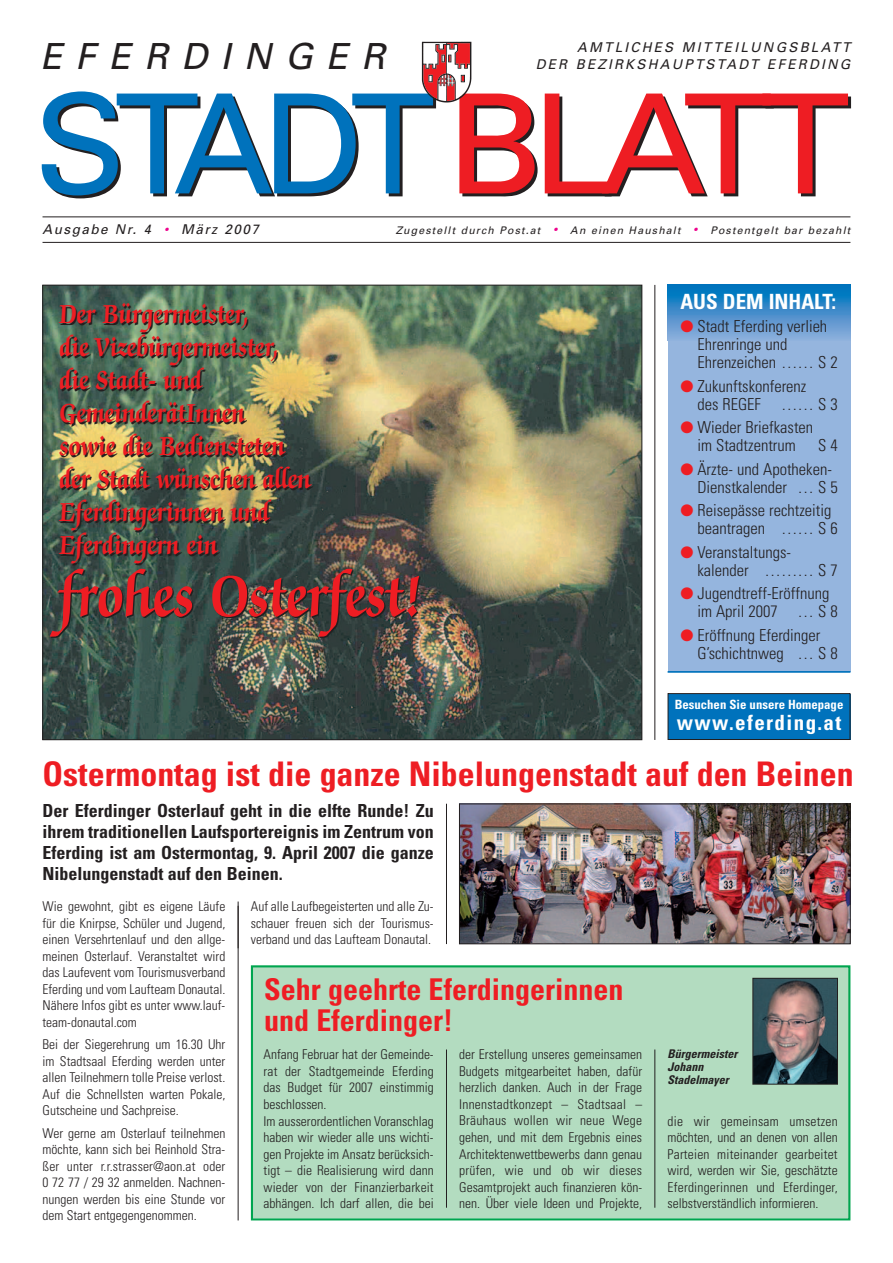
<style>
.page{position:relative;width:893px;height:1263px;background:#fff}
.page>*{position:absolute;margin:0;border:0;box-sizing:border-box;transform-origin:0 0}
.t1{font:138.3px "Univers";letter-spacing:-.085em;color:#0072bc}
.t2{font:700 66px "Zapf Chancery";color:#ee1d23;scale:.8 1}
.t3{font:italic 36px "Univers";letter-spacing:.365em;color:#231f20}
.t4{font:700 condensed 33.9px "Univers";color:#ee1d23}
.t5{font:700 30px/33px "Zapf Chancery";color:#ee1d23;scale:.8 1}
.t6{font:700 condensed 30px/31.5px "Univers";color:#ee1d23}
.t7{font:700 condensed 21px "Univers";letter-spacing:.065em;color:#fff}
.t8{font:700 condensed 21px "Univers";color:#fff}
.t9{font:700 condensed 18px/21px "Univers";color:#231f20;text-align:justify}
.t10{font:300 condensed 16.5px/18px "Univers";color:#231f20}
.t11{font:300 condensed 13.5px/16.5px "Univers";color:#231f20;text-align:justify}
.t12{font:italic 13.5px/16.5px "Univers";letter-spacing:.165em;color:#231f20;text-align:right}
.t13{font:italic 13.5px "Univers";letter-spacing:.11em;color:#231f20}
.t14{font:700 condensed 12.75px "Univers";color:#fff}
.t15{font:italic 700 condensed 12px/12.8px "Univers";color:#231f20}
.t16{font:italic 10.5px "Univers";letter-spacing:.11em;color:#231f20}
.s1{color:#ee1d23}
.s2{color:#ed028c}
.s3{font-size:13.5px;color:#ed028c}
</style>
<div class="page">
<hr style="left:654px;top:285px;width:1px;height:455px;background:#231f20">
<img style="left:421px;top:41px;width:51px;height:62px">
<hr style="left:43px;top:216px;width:807px;height:1px;background:#231f20">
<hr style="left:43px;top:242px;width:807px;height:1px;background:#231f20">
<img style="left:45px;top:287px;width:595px;height:451px">
<div style="left:668px;top:285px;width:182px;height:387px;background:#95b5de"></div>
<div style="left:668px;top:285px;width:182px;height:55px;background:linear-gradient(to bottom,#006fbb,#93addb)"></div>
<hr style="left:668px;top:671px;width:182px;height:2px;background:#0072bc">
<hr style="left:446px;top:804px;width:1px;height:140px;background:#231f20">
<hr style="left:238px;top:901px;width:1px;height:319px;background:#231f20">
<div style="left:668px;top:693px;width:182px;height:46px;background:#0072bc"></div>
<div style="left:668px;top:693px;width:182px;height:47px;border:1px solid #231f20"></div>
<div style="left:253px;top:967px;width:595px;height:251px;background:#b3dcc0"></div>
<div style="left:251px;top:965px;width:599px;height:255px;border:2px solid #00a54f"></div>
<img style="left:755px;top:980px;width:81px;height:102px">
<div style="left:753px;top:978px;width:85px;height:106px;border:1px solid #231f20"></div>
<hr style="left:446px;top:1049px;width:1px;height:159px;background:#231f20">
<hr style="left:654px;top:1049px;width:1px;height:159px;background:#231f20">
<img style="left:461px;top:806px;width:387px;height:136px">
<div style="left:459px;top:804px;width:391px;height:140px;border:1px solid #231f20"></div>
<h3 class="t3" style="left:40px;top:43px;width:346px">EFERDINGER</h3>
<h1 class="t1" style="left:34px;top:94px;width:817px">STADT <span class="s1">BLATT</span></h1>
<p class="t12" style="left:536px;top:40px;width:316px">AMTLICHES MITTEILUNGSBLATT<br>DER BEZIRKSHAUPTSTADT EFERDING</p>
<p class="t13" style="left:43px;top:225px;width:218px">Ausgabe Nr. 4 <span class="s2">•</span> März 2007</p>
<p class="t16" style="left:396px;top:227px;width:456px">Zugestellt durch Post.at <span class="s3">•</span> An einen Haushalt <span class="s3">•</span> Postentgelt bar bezahlt</p>
<h3 class="t5" style="left:60px;top:301px;width:316px">Der Bürgermeister,<br>die Vizebürgermeister, die Stadt- und<br>GemeinderätInnen<br>sowie die Bediensteten der Stadt wünschen allen<br>Eferdingerinnen und<br>Eferdingern ein</h3>
<h2 class="t2" style="left:60px;top:569px;width:454px">frohes Osterfest!</h2>
<h3 class="t8" style="left:680px;top:293px;width:157px">AUS DEM INHALT:</h3>
<p class="t10" style="left:697px;top:319px;width:142px;text-indent:-17px"><span class="s1">●</span> Stadt Eferding verlieh<br>Ehrenringe und<br>Ehrenzeichen …… S 2</p>
<p class="t10" style="left:697px;top:378px;width:142px;text-indent:-17px"><span class="s1">●</span> Zukunftskonferenz<br>des REGEF …… S 3</p>
<p class="t10" style="left:680px;top:420px;width:134px;text-align:center"><span class="s1">●</span> Wieder Briefkasten im Stadtzentrum</p>
<p class="t10" style="left:818px;top:438px;width:21px">S4</p>
<p class="t10" style="left:697px;top:461px;width:142px;text-indent:-17px"><span class="s1">●</span> Ärzte- und Apotheken-<br>Dienstkalender … S 5</p>
<p class="t10" style="left:697px;top:503px;width:142px;text-indent:-17px"><span class="s1">●</span> Reisepässe rechtzeitig beantragen …… S 6</p>
<p class="t10" style="left:697px;top:544px;width:142px;text-indent:-17px"><span class="s1">●</span> Veranstaltungs&shy;kalender ……… S 7</p>
<p class="t10" style="left:697px;top:586px;width:142px;text-indent:-17px"><span class="s1">●</span> Jugendtreff-Eröffnung im April 2007 … S 8</p>
<p class="t10" style="left:697px;top:627px;width:142px;text-indent:-17px"><span class="s1">●</span> Eröffnung Eferdinger<br>G’schichtnweg … S 8</p>
<p class="t14" style="left:675px;top:700px;width:170px">Besuchen Sie unsere Homepage</p>
<h3 class="t7" style="left:677px;top:715px;width:166px">www.eferding.at</h3>
<h3 class="t4" style="left:43px;top:761px;width:813px">Ostermontag ist die ganze Nibelungenstadt auf den Beinen</h3>
<h3 class="t9" style="left:43px;top:801px;width:393px">Der Eferdinger Osterlauf geht in die elfte Runde! Zu ihrem traditionellen Laufsportereignis im Zentrum von Eferding ist am Ostermontag, 9. April 2007 die ganze Nibelungenstadt auf den Beinen.</h3>
<p class="t11" style="left:43px;top:899px;width:184px">Wie gewohnt, gibt es eigene Läufe für die Knirpse, Schüler und Jugend, einen Versehrtenlauf und den allge&shy;meinen Osterlauf. Veranstaltet wird das Laufevent vom Tourismusverband Eferding und vom Laufteam Donautal.<br>Nähere Infos gibt es unter www.lauf&shy;team-donautal.com</p>
<p class="t11" style="left:43px;top:1037px;width:184px">Bei der Siegerehrung um 16.30 Uhr im Stadtsaal Eferding werden unter allen Teilnehmern tolle Preise verlost.<br>Auf die Schnellsten warten Pokale, Gutscheine und Sachpreise.</p>
<p class="t11" style="left:43px;top:1126px;width:184px">Wer gerne am Osterlauf teilnehmen möchte, kann sich bei Reinhold Stra&shy;ßer unter r.r.strasser@aon.at oder 0 72 77 / 29 32 anmelden. Nachnen&shy;nungen werden bis eine Stunde vor dem Start entgegengenommen.</p>
<p class="t11" style="left:251px;top:899px;width:184px">Auf alle Laufbegeisterten und alle Zu&shy;schauer freuen sich der Tourismus&shy;verband und das Laufteam Donautal.</p>
<h3 class="t6" style="left:264px;top:976px;width:361px">Sehr geehrte Eferdingerinnen und Eferdinger!</h3>
<p class="t11" style="left:264px;top:1047px;width:172px;text-align:left">Anfang Februar hat der Gemeinde&shy;rat der Stadtgemeinde Eferding das Budget für 2007 einstimmig beschlossen.<br>Im ausserordentlichen Voranschlag haben wir wieder alle uns wichti&shy;gen Projekte im Ansatz berücksich&shy;tigt – die Realisierung wird dann wieder von der Finanzierbarkeit abhängen. Ich darf allen, die bei</p>
<p class="t11" style="left:459px;top:1047px;width:184px">der Erstellung unseres gemeinsamen Budgets mitgearbeitet haben, dafür herzlich danken. Auch in der Frage Innenstadtkonzept – Stadtsaal – Bräuhaus wollen wir neue Wege gehen, und mit dem Ergebnis eines Architektenwettbewerbs dann genau prüfen, wie und ob wir dieses Gesamtprojekt auch finanzieren kön&shy;nen. Über viele Ideen und Projekte,</p>
<p class="t15" style="left:668px;top:1048px;width:71px">Bürgermeister<br>Johann<br>Stadelmayer</p>
<p class="t11" style="left:668px;top:1114px;width:172px">die wir gemeinsam umsetzen möchten, und an denen von allen Parteien miteinander gearbeitet wird, werden wir Sie, geschätzte Eferdingerinnen und Eferdinger, selbstverständlich informieren.</p>
</div>
